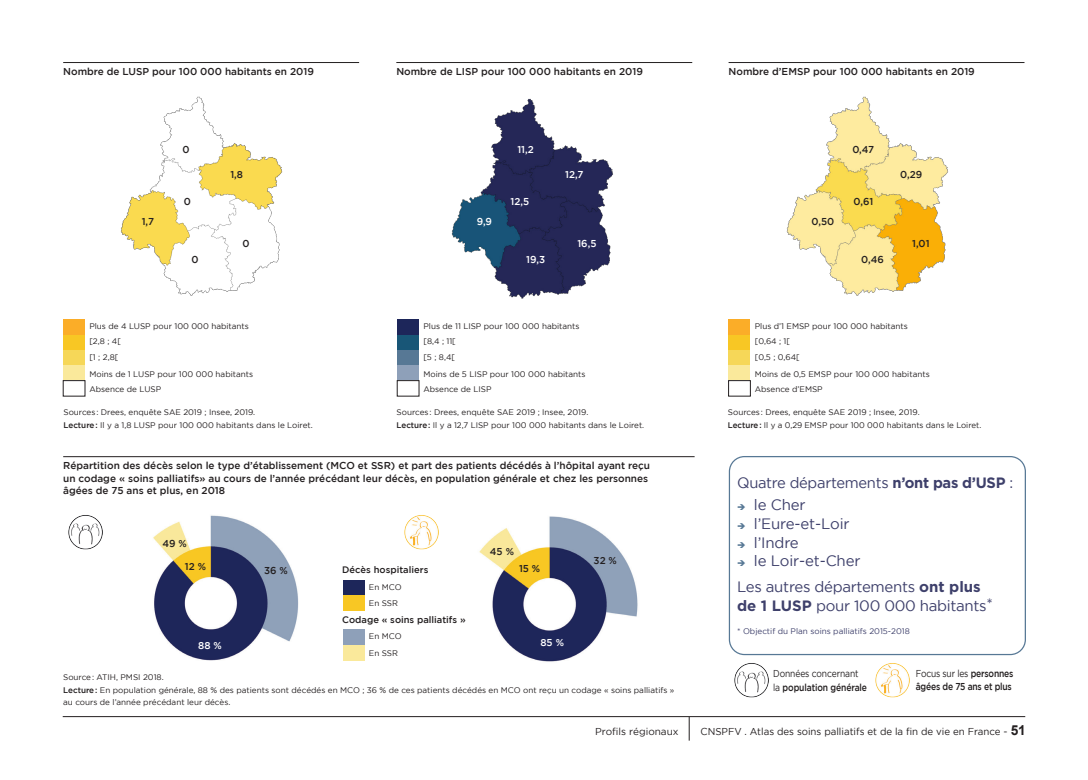
<style>
.page{position:relative;width:1088px;height:780px;background:#fff}
.page>*{position:absolute;margin:0;border:0;box-sizing:border-box;transform-origin:0 0}
.PTH_-_Exergue{font:15px/18.8px "Gotham";letter-spacing:-.02em;color:#3e406b}
.Titres_cartes_et_gra{font:500 10px/12.5px "Gotham";color:#231f20}
.Index_-_texte{font:10px "Gotham";color:#231f20}
.texte_page_carto{font:500 10px "Gotham";color:#231f20}
.Index_-_texte-2{font:500 10px/12.5px "Gotham";letter-spacing:-.02em;color:#231f20;scale:.85 1}
.Index_-_texte-3{font:10px/13.8px "Gotham";color:#231f20;scale:.85 1}
.texte_page_carto-2{font:500 10px "Gotham";color:#fff}
.Légendes_cartes{font:500 9.38px "Gotham";color:#231f20}
.Source{font:8.12px/12.5px "Gotham";color:#231f20}
.Légende{font:8.12px "Gotham";color:#231f20}
.Source-2{font:8.12px "Gotham";color:#3e406b}
.s1{font-weight:500}
.s2{font-weight:700}
.s3{color:#577895}
.s4{font-weight:400}
.s5{font-family:"Arial";font-weight:700;font-size:13.75px}
</style>
<div class="page">
<hr style="left:63px;top:716px;width:962px;height:1px;background:#231f20">
<svg style="left:689px;top:716px;width:1px;height:24px"></svg>
<img style="left:153px;top:515px;width:146px;height:146px">
<img style="left:479px;top:516px;width:159px;height:146px">
<hr style="left:63px;top:62px;width:296px;height:1px;background:#231f20">
<hr style="left:63px;top:456px;width:631px;height:1px;background:#231f20">
<hr style="left:396px;top:62px;width:296px;height:1px;background:#231f20">
<hr style="left:728px;top:62px;width:296px;height:1px;background:#231f20">
<img style="left:121px;top:96px;width:162px;height:200px">
<img style="left:451px;top:98px;width:162px;height:201px">
<img style="left:786px;top:96px;width:162px;height:200px">
<img style="left:68px;top:515px;width:35px;height:35px">
<img style="left:404px;top:515px;width:35px;height:35px">
<div style="left:343px;top:579px;width:21px;height:16px;background:#1d265a"></div>
<div style="left:343px;top:629px;width:21px;height:16px;background:#8ea0b9"></div>
<div style="left:343px;top:595px;width:21px;height:15px;background:#f8c724"></div>
<div style="left:343px;top:645px;width:21px;height:15px;background:#fae99b"></div>
<div style="left:63px;top:350px;width:22px;height:15px;background:#f6d758"></div>
<div style="left:397px;top:350px;width:22px;height:15px;background:#577895"></div>
<div style="left:728px;top:350px;width:22px;height:15px;background:#f6d758"></div>
<div style="left:63px;top:365px;width:22px;height:16px;background:#fae99b"></div>
<div style="left:397px;top:365px;width:22px;height:16px;background:#8ea0b9"></div>
<div style="left:728px;top:365px;width:22px;height:16px;background:#fae99b"></div>
<div style="left:63px;top:380px;width:22px;height:16px;border:1px solid #231f20"></div>
<div style="left:397px;top:380px;width:22px;height:16px;border:1px solid #231f20"></div>
<div style="left:728px;top:380px;width:23px;height:16px;border:1px solid #231f20"></div>
<div style="left:63px;top:334px;width:22px;height:16px;background:#f8c724"></div>
<div style="left:397px;top:334px;width:22px;height:16px;background:#185677"></div>
<div style="left:728px;top:334px;width:22px;height:16px;background:#f8c724"></div>
<div style="left:63px;top:319px;width:22px;height:15px;background:#fbad28"></div>
<div style="left:397px;top:319px;width:22px;height:15px;background:#1d265a"></div>
<div style="left:728px;top:319px;width:22px;height:15px;background:#fbad28"></div>
<div style="left:729px;top:456px;width:297px;height:199px;border:1px solid #577895;border-radius:15px"></div>
<img style="left:734px;top:663px;width:35px;height:35px">
<img style="left:875px;top:663px;width:35px;height:35px">
<p class="Titres_cartes_et_gra" style="left:63px;top:65px;width:252px">Nombre de LUSP pour 100 000 habitants en 2019</p>
<p class="Titres_cartes_et_gra" style="left:396px;top:65px;width:248px">Nombre de LISP pour 100 000 habitants en 2019</p>
<p class="Titres_cartes_et_gra" style="left:728px;top:65px;width:248px">Nombre d’EMSP pour 100 000 habitants en 2019</p>
<p class="texte_page_carto" style="left:182px;top:143px;width:9px">0</p>
<p class="texte_page_carto-2" style="left:517px;top:143px;width:18px">11,2</p>
<p class="texte_page_carto" style="left:852px;top:143px;width:23px">0,47</p>
<p class="texte_page_carto" style="left:230px;top:169px;width:14px">1,8</p>
<p class="texte_page_carto-2" style="left:565px;top:169px;width:20px">12,7</p>
<p class="texte_page_carto" style="left:900px;top:169px;width:23px">0,29</p>
<p class="texte_page_carto" style="left:184px;top:195px;width:9px">0</p>
<p class="texte_page_carto-2" style="left:511px;top:195px;width:20px">12,5</p>
<p class="texte_page_carto" style="left:853px;top:195px;width:21px">0,61</p>
<p class="texte_page_carto" style="left:142px;top:216px;width:14px">1,7</p>
<p class="texte_page_carto-2" style="left:477px;top:216px;width:17px">9,9</p>
<p class="texte_page_carto" style="left:811px;top:216px;width:24px">0,50</p>
<p class="texte_page_carto" style="left:242px;top:237px;width:9px">0</p>
<p class="texte_page_carto-2" style="left:577px;top:237px;width:21px">16,5</p>
<p class="texte_page_carto" style="left:912px;top:237px;width:19px">1,01</p>
<p class="texte_page_carto" style="left:191px;top:253px;width:9px">0</p>
<p class="texte_page_carto-2" style="left:526px;top:253px;width:20px">19,3</p>
<p class="texte_page_carto" style="left:861px;top:253px;width:24px">0,46</p>
<p class="Légende" style="left:89px;top:321px;width:161px">Plus de 4 LUSP pour 100 000 habitants</p>
<p class="Légende" style="left:423px;top:321px;width:158px">Plus de 11 LISP pour 100 000 habitants</p>
<p class="Légende" style="left:755px;top:321px;width:155px">Plus d’1 EMSP pour 100 000 habitants</p>
<p class="Légende" style="left:89px;top:336px;width:33px">[2,8 ; 4[</p>
<p class="Légende" style="left:423px;top:336px;width:34px">[8,4 ; 11[</p>
<p class="Légende" style="left:755px;top:336px;width:37px">[0,64 ; 1[</p>
<p class="Légende" style="left:89px;top:353px;width:30px">[1 ; 2,8[</p>
<p class="Légende" style="left:423px;top:353px;width:33px">[5 ; 8,4[</p>
<p class="Légende" style="left:755px;top:353px;width:47px">[0,5 ; 0,64[</p>
<p class="Légende" style="left:89px;top:369px;width:165px">Moins de 1 LUSP pour 100 000 habitants</p>
<p class="Légende" style="left:423px;top:369px;width:164px">Moins de 5 LISP pour 100 000 habitants</p>
<p class="Légende" style="left:755px;top:369px;width:176px">Moins de 0,5 EMSP pour 100 000 habitants</p>
<p class="Légende" style="left:89px;top:384px;width:73px">Absence de LUSP</p>
<p class="Légende" style="left:423px;top:384px;width:70px">Absence de LISP</p>
<p class="Légende" style="left:755px;top:384px;width:69px">Absence d’EMSP</p>
<p class="Source" style="left:63px;top:406px;width:193px">Sources : Drees, enquête SAE 2019 ; Insee, 2019.</p>
<p class="Source" style="left:63px;top:418px;width:251px"><span class="s1">Lecture:</span> Il y a 1,8 LUSP pour 100 000 habitants dans le Loiret.</p>
<p class="Source" style="left:397px;top:406px;width:193px">Sources : Drees, enquête SAE 2019 ; Insee, 2019.</p>
<p class="Source" style="left:397px;top:418px;width:249px"><span class="s1">Lecture:</span> Il y a 12,7 LISP pour 100 000 habitants dans le Loiret.</p>
<p class="Titres_cartes_et_gra" style="left:63px;top:459px;width:588px">Répartition des décès selon le type d’établissement (MCO et SSR) et part des patients décédés à l’hôpital ayant reçu un codage « soins palliatifs» au cours de l’année précédant leur décès, en population générale et chez les personnes âgées de 75 ans et plus, en 2018</p>
<p class="texte_page_carto" style="left:162px;top:538px;width:26px">49 %</p>
<p class="texte_page_carto" style="left:185px;top:560px;width:23px">12 %</p>
<p class="texte_page_carto" style="left:264px;top:565px;width:25px">36 %</p>
<p class="Légendes_cartes" style="left:342px;top:564px;width:88px">Décès hospitaliers</p>
<p class="Légende" style="left:369px;top:582px;width:34px">En MCO</p>
<p class="Légende" style="left:369px;top:598px;width:31px">En SSR</p>
<p class="Légendes_cartes" style="left:342px;top:614px;width:125px">Codage « soins palliatifs »</p>
<p class="texte_page_carto" style="left:490px;top:546px;width:26px">45 %</p>
<p class="texte_page_carto" style="left:519px;top:562px;width:23px">15 %</p>
<p class="Légende" style="left:369px;top:632px;width:34px">En MCO</p>
<p class="texte_page_carto-2" style="left:198px;top:639px;width:25px">88 %</p>
<p class="texte_page_carto-2" style="left:540px;top:637px;width:25px">85 %</p>
<p class="Légende" style="left:369px;top:648px;width:31px">En SSR</p>
<p class="texte_page_carto" style="left:594px;top:554px;width:25px">32 %</p>
<p class="Source" style="left:63px;top:671px;width:102px">Source: ATIH, PMSI 2018.</p>
<p class="Source" style="left:63px;top:683px;width:613px"><span class="s1">Lecture:</span> En population générale, 88 % des patients sont décédés en MCO ; 36 % de ces patients décédés en MCO ont reçu un codage « soins palliatifs » au cours de l’année précédant leur décès.</p>
<p class="Source" style="left:728px;top:406px;width:193px">Sources : Drees, enquête SAE 2019 ; Insee, 2019.</p>
<p class="Source" style="left:728px;top:418px;width:255px"><span class="s1">Lecture:</span> Il y a 0,29 EMSP pour 100 000 habitants dans le Loiret.</p>
<p class="PTH_-_Exergue" style="left:737px;top:473px;width:277px">Quatre départements <span class="s2">n’ont pas d’USP</span> :</p>
<p class="PTH_-_Exergue" style="left:737px;top:495px;width:70px"><span class="s3">➔</span> le Cher</p>
<p class="PTH_-_Exergue" style="left:737px;top:514px;width:114px"><span class="s3">➔</span> l’Eure-et-Loir</p>
<p class="PTH_-_Exergue" style="left:737px;top:532px;width:63px"><span class="s3">➔</span> l’Indre</p>
<p class="PTH_-_Exergue" style="left:737px;top:551px;width:125px"><span class="s3">➔</span> le Loir-et-Cher</p>
<p class="PTH_-_Exergue" style="left:737px;top:577px;width:257px">Les autres départements <span class="s2">ont plus de 1 LUSP</span> pour 100 000 habitants*</p>
<p class="Source-2" style="left:737px;top:626px;width:174px">* Objectif du Plan soins palliatifs 2015-2018</p>
<p class="Index_-_texte-3" style="left:773px;top:666px;width:112px">Données concernant la <span class="s1">population générale</span></p>
<p class="Index_-_texte-2" style="left:916px;top:667px;width:116px"><span class="s4">Focus sur les</span> personnes âgées de 75 ans et plus</p>
<p class="Index_-_texte" style="left:595px;top:725px;width:85px">Profils régionaux</p>
<p class="Index_-_texte" style="left:700px;top:725px;width:327px">CNSPFV . Atlas des soins palliatifs et de la fin de vie en France - <span class="s5">51</span></p>
</div>
